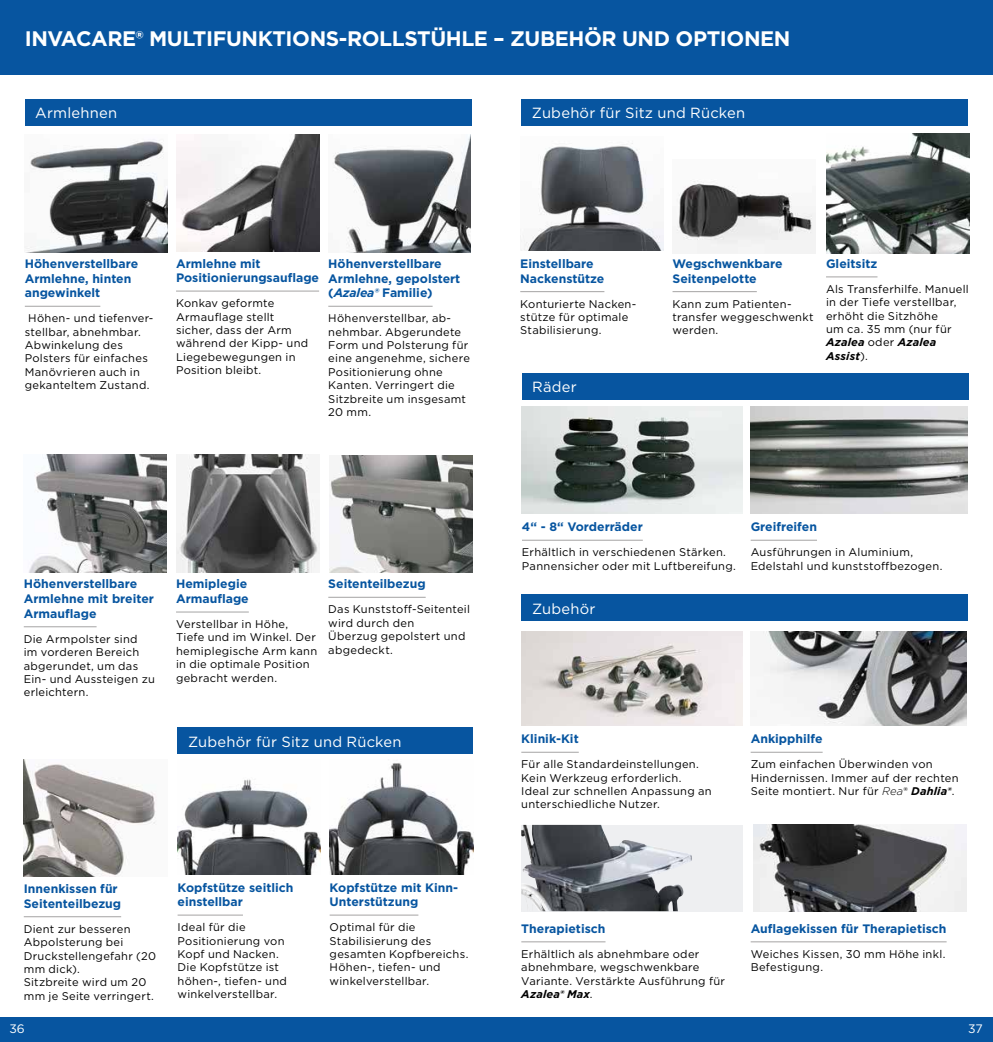
<style>
.page{position:relative;width:993px;height:1042px;background:#fff}
.page>*{position:absolute;margin:0;border:0;box-sizing:border-box;transform-origin:0 0}
.t1{font:700 21px "Gotham";letter-spacing:-.02em;color:#fff}
.t2{font:14.7px "Gotham";letter-spacing:.015em;color:#fff}
.t3{font:700 12.25px/14.7px "Gotham";color:#0755a0}
.t4{font:12.25px "Gotham";color:#fff}
.t5{font:11.2px/13.3px "Gotham";letter-spacing:.025em;color:#000}
.s1{font-style:italic}
.s2{font-weight:700;font-style:italic}
.s3{font-weight:300;font-style:italic}
</style>
<div class="page">
<div style="left:0;top:1017px;width:992px;height:25px;background:#0755a0"></div>
<div style="left:0;top:0;width:992px;height:74px;background:#0755a0"></div>
<img style="left:25px;top:139px;width:142px;height:113px">
<hr style="left:25px;top:306px;width:75px;height:1px;background:#b2b1b1">
<img style="left:333px;top:136px;width:137px;height:116px">
<hr style="left:328px;top:306px;width:104px;height:1px;background:#b2b1b1">
<img style="left:29px;top:454px;width:137px;height:118px">
<hr style="left:24px;top:626px;width:72px;height:1px;background:#b2b1b1">
<img style="left:176px;top:454px;width:143px;height:118px">
<hr style="left:176px;top:611px;width:73px;height:1px;background:#b2b1b1">
<img style="left:24px;top:759px;width:132px;height:118px">
<hr style="left:24px;top:916px;width:97px;height:1px;background:#b2b1b1">
<hr style="left:520px;top:291px;width:84px;height:1px;background:#b2b1b1">
<img style="left:177px;top:779px;width:144px;height:95px">
<hr style="left:177px;top:914px;width:66px;height:1px;background:#b2b1b1">
<img style="left:329px;top:763px;width:144px;height:111px">
<hr style="left:329px;top:914px;width:89px;height:1px;background:#b2b1b1">
<div style="left:25px;top:99px;width:446px;height:27px;background:#0755a0"></div>
<div style="left:178px;top:727px;width:295px;height:27px;background:#0755a0"></div>
<hr style="left:328px;top:597px;width:97px;height:1px;background:#b2b1b1">
<img style="left:329px;top:455px;width:143px;height:117px">
<img style="left:520px;top:143px;width:143px;height:108px">
<hr style="left:672px;top:291px;width:84px;height:1px;background:#b2b1b1">
<hr style="left:825px;top:276px;width:52px;height:1px;background:#b2b1b1">
<hr style="left:522px;top:540px;width:120px;height:1px;background:#b2b1b1">
<hr style="left:750px;top:540px;width:66px;height:1px;background:#b2b1b1">
<img style="left:763px;top:631px;width:202px;height:94px">
<img style="left:521px;top:631px;width:221px;height:94px">
<hr style="left:521px;top:752px;width:57px;height:1px;background:#b2b1b1">
<hr style="left:750px;top:752px;width:72px;height:1px;background:#b2b1b1">
<div style="left:521px;top:825px;width:221px;height:86px;background:#eeeff1"></div>
<img style="left:521px;top:825px;width:170px;height:86px">
<hr style="left:521px;top:941px;width:84px;height:1px;background:#b2b1b1">
<img style="left:753px;top:825px;width:212px;height:86px">
<hr style="left:750px;top:941px;width:196px;height:1px;background:#b2b1b1">
<div style="left:521px;top:99px;width:446px;height:27px;background:#0755a0"></div>
<div style="left:521px;top:373px;width:446px;height:26px;background:#0755a0"></div>
<div style="left:521px;top:594px;width:446px;height:27px;background:#0755a0"></div>
<img style="left:676px;top:180px;width:139px;height:73px">
<img style="left:826px;top:134px;width:143px;height:119px">
<img style="left:522px;top:406px;width:220px;height:107px">
<img style="left:750px;top:406px;width:216px;height:107px">
<img style="left:176px;top:134px;width:143px;height:117px">
<hr style="left:176px;top:290px;width:143px;height:2px;background:#b2b1b1">
<h1 class="t1" style="left:25px;top:24px;width:766px">INVACARE® MULTIFUNKTIONS-ROLLSTÜHLE – ZUBEHÖR UND OPTIONEN</h1>
<h2 class="t2" style="left:35px;top:104px;width:83px">Armlehnen</h2>
<h2 class="t2" style="left:531px;top:104px;width:215px">Zubehör für Sitz und Rücken</h2>
<p class="t3" style="left:25px;top:256px;width:115px">Höhenverstellbare<br>Armlehne, hinten angewinkelt</p>
<p class="t5" style="left:25px;top:311px;width:130px">Höhen- und tiefenver&shy;stellbar, abnehmbar.<br>Abwinkelung des<br>Polsters für einfaches<br>Manövrieren auch in gekanteltem Zustand.</p>
<p class="t3" style="left:176px;top:256px;width:144px">Armlehne mit<br>Positionierungsauflage</p>
<p class="t5" style="left:176px;top:296px;width:134px">Konkav geformte<br>Armauflage stellt sicher, dass der Arm während der Kipp- und<br>Liegebewegungen in<br>Position bleibt.</p>
<p class="t3" style="left:328px;top:256px;width:133px">Höhenverstellbare<br>Armlehne, gepolstert (<span class="s1">Azalea®</span> Familie)</p>
<p class="t5" style="left:328px;top:311px;width:143px">Höhenverstellbar, ab&shy;nehmbar. Abgerundete<br>Form und Polsterung für eine angenehme, sichere<br>Positionierung ohne<br>Kanten. Verringert die<br>Sitzbreite um insgesamt<br>20 mm.</p>
<p class="t3" style="left:24px;top:577px;width:132px">Höhenverstellbare<br>Armlehne mit breiter<br>Armauflage</p>
<p class="t5" style="left:24px;top:632px;width:133px">Die Armpolster sind<br>im vorderen Bereich abgerundet, um das<br>Ein- und Aussteigen zu erleichtern.</p>
<p class="t3" style="left:176px;top:577px;width:74px">Hemiplegie<br>Armauflage</p>
<p class="t5" style="left:176px;top:617px;width:143px">Verstellbar in Höhe,<br>Tiefe und im Winkel. Der hemiplegische Arm kann in die optimale Position gebracht werden.</p>
<p class="t3" style="left:328px;top:577px;width:99px">Seitenteilbezug</p>
<p class="t5" style="left:328px;top:602px;width:143px">Das Kunststoff-Seitenteil wird durch den<br>Überzug gepolstert und abgedeckt.</p>
<h2 class="t2" style="left:188px;top:732px;width:215px">Zubehör für Sitz und Rücken</h2>
<p class="t3" style="left:24px;top:881px;width:99px">Innenkissen für<br>Seitenteilbezug</p>
<p class="t5" style="left:24px;top:922px;width:134px">Dient zur besseren<br>Abpolsterung bei<br>Druckstellengefahr (20 mm dick).<br>Sitzbreite wird um 20 mm je Seite verringert.</p>
<p class="t3" style="left:177px;top:880px;width:117px">Kopfstütze seitlich einstellbar</p>
<p class="t5" style="left:177px;top:920px;width:111px">Ideal für die<br>Positionierung von<br>Kopf und Nacken.<br>Die Kopfstütze ist höhen-, tiefen- und winkelverstellbar.</p>
<p class="t3" style="left:329px;top:880px;width:130px">Kopfstütze mit Kinn-<br>Unterstützung</p>
<p class="t5" style="left:329px;top:920px;width:140px">Optimal für die<br>Stabilisierung des gesamten Kopfbereichs.<br>Höhen-, tiefen- und winkelverstellbar.</p>
<p class="t3" style="left:520px;top:256px;width:86px">Einstellbare<br>Nackenstütze</p>
<p class="t5" style="left:520px;top:297px;width:118px">Konturierte Nacken&shy;stütze für optimale<br>Stabilisierung.</p>
<h2 class="t2" style="left:532px;top:377px;width:46px">Räder</h2>
<p class="t3" style="left:672px;top:256px;width:111px">Wegschwenkbare<br>Seitenpelotte</p>
<p class="t5" style="left:672px;top:297px;width:143px">Kann zum Patienten&shy;transfer weggeschwenkt werden.</p>
<p class="t3" style="left:825px;top:256px;width:53px">Gleitsitz</p>
<p class="t5" style="left:825px;top:282px;width:144px">Als Transferhilfe. Manuell in der Tiefe verstellbar, erhöht die Sitzhöhe<br>um ca. 35 mm (nur für<br><span class="s2">Azalea</span> oder <span class="s2">Azalea<br>Assist</span>).</p>
<p class="t3" style="left:522px;top:519px;width:122px">4“ - 8“ Vorderräder</p>
<p class="t5" style="left:522px;top:545px;width:215px">Erhältlich in verschiedenen Stärken.<br>Pannensicher oder mit Luftbereifung.</p>
<h2 class="t2" style="left:532px;top:599px;width:65px">Zubehör</h2>
<p class="t3" style="left:750px;top:519px;width:68px">Greifreifen</p>
<p class="t5" style="left:750px;top:545px;width:193px">Ausführungen in Aluminium,<br>Edelstahl und kunststoffbezogen.</p>
<p class="t3" style="left:521px;top:731px;width:59px">Klinik-Kit</p>
<p class="t5" style="left:521px;top:757px;width:192px">Für alle Standardeinstellungen.<br>Kein Werkzeug erforderlich.<br>Ideal zur schnellen Anpassung an unterschiedliche Nutzer.</p>
<p class="t3" style="left:750px;top:731px;width:73px">Ankipphilfe</p>
<p class="t5" style="left:750px;top:757px;width:209px">Zum einfachen Überwinden von<br>Hindernissen. Immer auf der rechten<br>Seite montiert. Nur für <span class="s3">Rea</span>® <span class="s2">Dahlia®</span>.</p>
<p class="t3" style="left:521px;top:921px;width:86px">Therapietisch</p>
<p class="t5" style="left:521px;top:947px;width:205px">Erhältlich als abnehmbare oder abnehmbare, wegschwenkbare<br>Variante. Verstärkte Ausführung für<br><span class="s2">Azalea® Max</span>.</p>
<p class="t3" style="left:750px;top:921px;width:197px">Auflagekissen für Therapietisch</p>
<p class="t5" style="left:750px;top:947px;width:196px">Weiches Kissen, 30 mm Höhe inkl.<br>Befestigung.</p>
<p class="t4" style="left:9px;top:1021px;width:17px">36</p>
<p class="t4" style="left:967px;top:1021px;width:16px">37</p>
</div>
